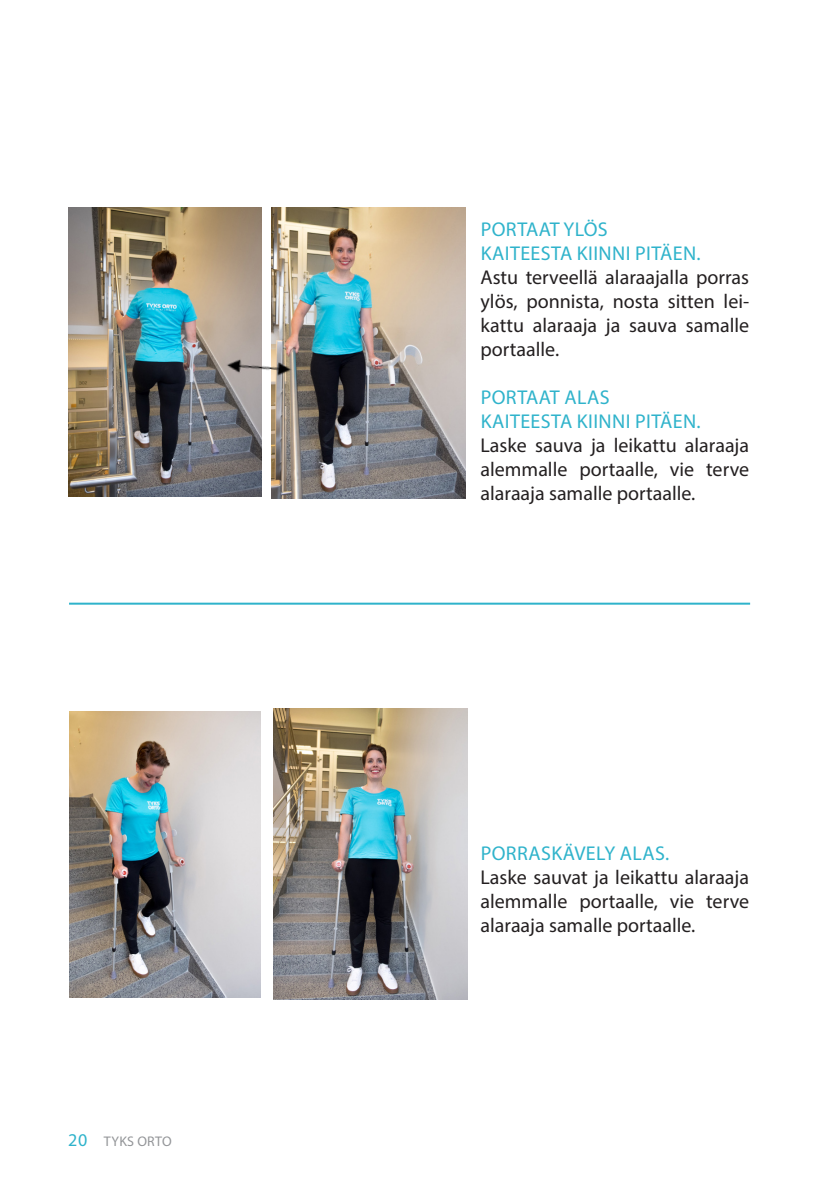
<style>
.page{position:relative;width:840px;height:1191px;background:#fff}
.page>*{position:absolute;margin:0;border:0;box-sizing:border-box;transform-origin:0 0}
.LEIPÄTEKSTI_ensimmäi{font:20px/24px "Myriad Pro";color:#231f20;text-align:justify}
.LEIPÄTEKSTI{font:20px/24px "Myriad Pro";letter-spacing:.02em;color:#2fb3cb}
.t1{font:14px "Myriad Pro";letter-spacing:.02em;color:#939598}
.s1{font-size:18px;color:#2fb3cb}
</style>
<div class="page">
<hr style="left:69px;top:602px;width:680px;height:2px;background:#2fb3cb">
<img style="left:68px;top:208px;width:193px;height:289px">
<img style="left:271px;top:208px;width:194px;height:290px">
<img style="left:69px;top:711px;width:191px;height:286px">
<img style="left:273px;top:709px;width:194px;height:290px">
<img style="left:212px;top:343px;width:85px;height:48px">
<p class="t1" style="left:68px;top:1132px;width:105px"><span class="s1">20</span> TYKS ORTO</p>
<p class="LEIPÄTEKSTI" style="left:480px;top:217px;width:221px">PORTAAT YLÖS<br>KAITEESTA KIINNI PITÄEN.</p>
<p class="LEIPÄTEKSTI_ensimmäi" style="left:480px;top:265px;width:270px">Astu terveellä alaraajalla porras ylös, ponnista, nosta sitten lei&shy;kattu alaraaja ja sauva samalle portaalle.</p>
<p class="LEIPÄTEKSTI" style="left:480px;top:385px;width:221px">PORTAAT ALAS<br>KAITEESTA KIINNI PITÄEN.</p>
<p class="LEIPÄTEKSTI_ensimmäi" style="left:480px;top:433px;width:270px">Laske sauva ja leikattu alaraaja alemmalle portaalle, vie terve alaraaja samalle portaalle.</p>
<p class="LEIPÄTEKSTI" style="left:480px;top:841px;width:190px">PORRASKÄVELY ALAS.</p>
<p class="LEIPÄTEKSTI_ensimmäi" style="left:480px;top:865px;width:270px">Laske sauvat ja leikattu alaraaja alemmalle portaalle, vie terve alaraaja samalle portaalle.</p>
</div>
